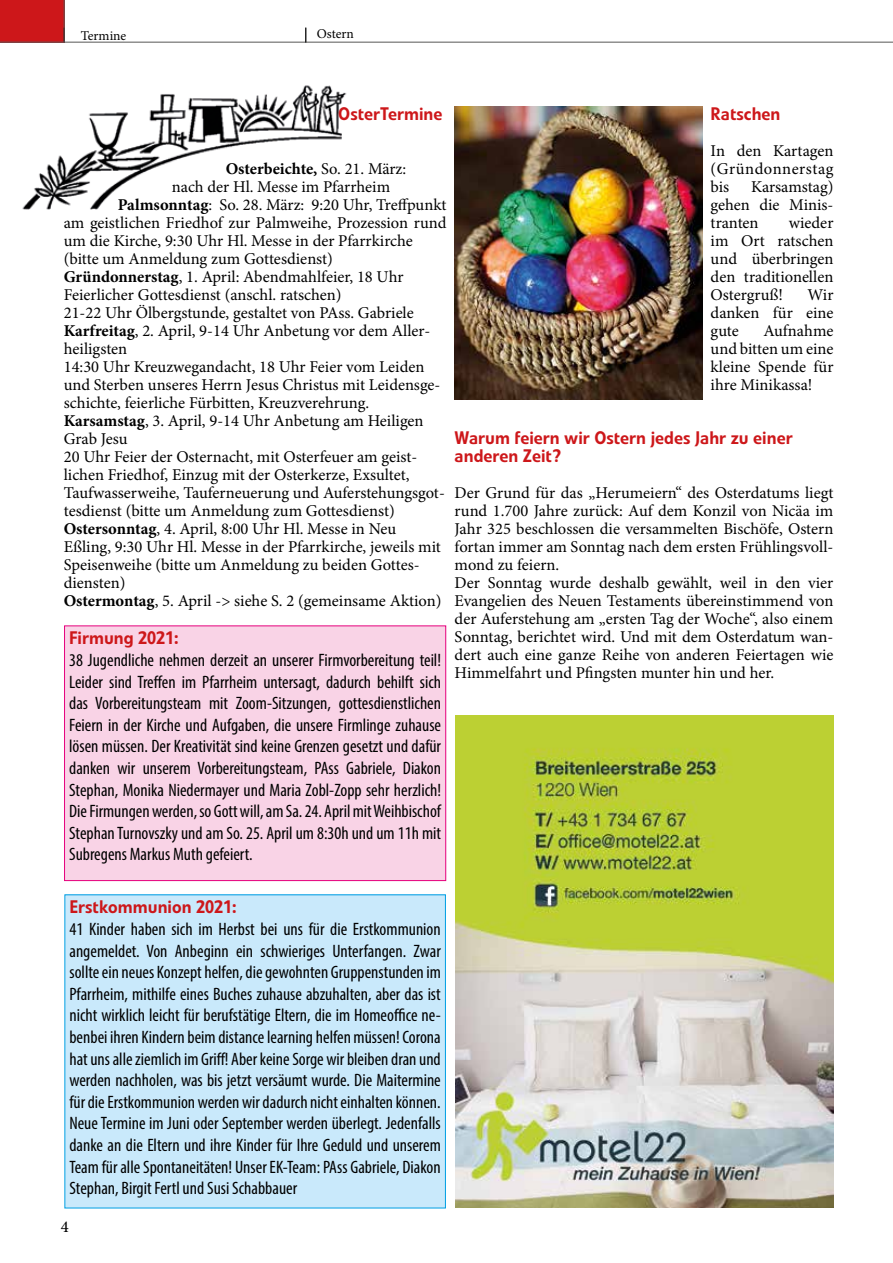
<style>
.page{position:relative;width:893px;height:1263px;background:#fff}
.page>*{position:absolute;margin:0;border:0;box-sizing:border-box;transform-origin:0 0}
.t1{font:condensed 18px/21.6px "Myriad Pro";color:#000;text-align:justify}
.t2{font:500 18px/18px "Linotype Veto";color:#cd171a}
.t3{font:16.5px/18px "Minion Pro";color:#000;text-align:justify}
.t4{font:700 16.5px "Minion Pro";letter-spacing:-.005em;color:#000}
.t5{font:500 16.5px "Minion Pro";color:#000}
.t6{font:13.5px "Minion Pro";color:#000}
.s1{font-weight:400}
.s2{font-weight:700}
</style>
<div class="page">
<div style="left:0;top:0;width:65px;height:43px;background:#cd171a"></div>
<hr style="left:0;top:42px;width:893px;height:1px;background:#575756">
<hr style="left:64px;top:0;width:1px;height:43px;background:#575756">
<img style="left:22px;top:85px;width:325px;height:125px">
<svg style="left:305px;top:28px;width:1px;height:14px"></svg>
<div style="left:65px;top:895px;width:380px;height:313px;background:#c9e9fb"></div>
<img style="left:455px;top:716px;width:378px;height:492px">
<img style="left:455px;top:106px;width:247px;height:293px">
<div style="left:65px;top:626px;width:381px;height:254px;background:#f9d3e6"></div>
<div style="left:64px;top:625px;width:382px;height:256px;border:1px solid #e6007d"></div>
<p class="t6" style="left:81px;top:26px;width:47px">Termine</p>
<p class="t6" style="left:317px;top:25px;width:39px">Ostern</p>
<p class="t2" style="left:338px;top:105px;width:106px">OsterTermine</p>
<p class="t4" style="left:226px;top:157px;width:182px">Osterbeichte, <span class="s1">So. 21. März:</span></p>
<p class="t3" style="left:172px;top:178px;width:220px">nach der Hl. Messe im Pfarrheim</p>
<p class="t3" style="left:118px;top:196px;width:330px"><span class="s2">Palmsonntag</span>: So. 28. März: 9:20 Uhr, Treffpunkt</p>
<p class="t3" style="left:64px;top:214px;width:384px">am geistlichen Friedhof zur Palmweihe, Prozession rund</p>
<p class="t3" style="left:64px;top:232px;width:351px">um die Kirche, 9:30 Uhr Hl. Messe in der Pfarrkirche</p>
<p class="t3" style="left:64px;top:250px;width:271px">(bitte um Anmeldung zum Gottesdienst)</p>
<p class="t3" style="left:64px;top:268px;width:341px"><span class="s2">Gründonnerstag</span>, 1. April: Abendmahlfeier, 18 Uhr</p>
<p class="t3" style="left:64px;top:286px;width:279px">Feierlicher Gottesdienst (anschl. ratschen)</p>
<p class="t3" style="left:64px;top:304px;width:351px">21-22 Uhr Ölbergstunde, gestaltet von PAss. Gabriele</p>
<p class="t3" style="left:64px;top:322px;width:368px"><span class="s2">Karfreitag</span>, 2. April, 9-14 Uhr Anbetung vor dem Aller-</p>
<p class="t3" style="left:64px;top:340px;width:65px">heiligsten</p>
<p class="t3" style="left:64px;top:358px;width:362px">14:30 Uhr Kreuzwegandacht, 18 Uhr Feier vom Leiden</p>
<p class="t3" style="left:64px;top:376px;width:378px">und Sterben unseres Herrn Jesus Christus mit Leidensge-</p>
<p class="t3" style="left:64px;top:394px;width:307px">schichte, feierliche Fürbitten, Kreuzverehrung.</p>
<p class="t3" style="left:64px;top:412px;width:361px"><span class="s2">Karsamstag</span>, 3. April, 9-14 Uhr Anbetung am Heiligen</p>
<p class="t3" style="left:64px;top:430px;width:65px">Grab Jesu</p>
<p class="t3" style="left:64px;top:448px;width:355px">20 Uhr Feier der Osternacht, mit Osterfeuer am geist-</p>
<p class="t3" style="left:64px;top:466px;width:347px">lichen Friedhof, Einzug mit der Osterkerze, Exsultet,</p>
<p class="t3" style="left:64px;top:484px;width:383px">Taufwasserweihe, Tauferneuerung und Auferstehungsgot-</p>
<p class="t3" style="left:64px;top:502px;width:333px">tesdienst (bitte um Anmeldung zum Gottesdienst)</p>
<p class="t3" style="left:64px;top:520px;width:334px"><span class="s2">Ostersonntag</span>, 4. April, 8:00 Uhr Hl. Messe in Neu</p>
<p class="t3" style="left:64px;top:538px;width:379px">Eßling, 9:30 Uhr Hl. Messe in der Pfarrkirche, jeweils mit</p>
<p class="t3" style="left:64px;top:556px;width:357px">Speisenweihe (bitte um Anmeldung zu beiden Gottes-</p>
<p class="t3" style="left:64px;top:574px;width:63px">diensten)</p>
<p class="t3" style="left:64px;top:592px;width:379px"><span class="s2">Ostermontag</span>, 5. April -&gt; siehe S. 2 (gemeinsame Aktion)</p>
<p class="t2" style="left:69px;top:629px;width:111px">Firmung 2021:</p>
<p class="t1" style="left:69px;top:649px;width:373px">38 Jugendliche nehmen derzeit an unserer Firmvorbereitung teil!<br>Leider sind Treffen im Pfarrheim untersagt, dadurch behilft sich das Vorbereitungsteam mit Zoom-Sitzungen, gottesdienstlichen Feiern in der Kirche und Aufgaben, die unsere Firmlinge zuhause lösen müssen. Der Kreativität sind keine Grenzen gesetzt und dafür danken wir unserem Vorbereitungsteam, PAss Gabriele, Diakon Stephan, Monika Niedermayer und Maria Zobl-Zopp sehr herzlich!<br>Die Firmungen werden, so Gott will, am Sa. 24. April mit Weihbischof Stephan Turnovszky und am So. 25. April um 8:30h und um 11h mit Subregens Markus Muth gefeiert.</p>
<p class="t2" style="left:711px;top:105px;width:71px">Ratschen</p>
<p class="t3" style="left:711px;top:142px;width:124px">In den Kartagen (Gründonnerstag bis</p>
<p class="t3" style="left:711px;top:178px;width:124px;text-indent:40px">Karsamstag) gehen die Minis&shy;tranten</p>
<p class="t3" style="left:711px;top:214px;width:124px;text-indent:78px">wieder im Ort ratschen und überbringen den traditionellen Ostergruß!</p>
<p class="t3" style="left:711px;top:286px;width:124px;text-indent:97px">Wir danken für eine gute</p>
<p class="t3" style="left:711px;top:322px;width:124px;text-indent:53px">Aufnahme und bitten um eine kleine Spende für ihre Minikassa!</p>
<p class="t2" style="left:455px;top:429px;width:340px">Warum feiern wir Ostern jedes Jahr zu einer anderen Zeit?</p>
<p class="t3" style="left:455px;top:484px;width:380px;text-align:left">Der Grund für das „Herumeiern“ des Osterdatums liegt rund 1.700 Jahre zurück: Auf dem Konzil von Nicäa im Jahr 325 beschlossen die versammelten Bischöfe, Ostern fortan immer am Sonntag nach dem ersten Frühlingsvoll&shy;mond zu feiern.<br>Der Sonntag wurde deshalb gewählt, weil in den vier Evangelien des Neuen Testaments übereinstimmend von der Auferstehung am „ersten Tag der Woche“, also einem Sonntag, berichtet wird. Und mit dem Osterdatum wan&shy;dert auch eine ganze Reihe von anderen Feiertagen wie Himmelfahrt und Pfingsten munter hin und her.</p>
<p class="t2" style="left:69px;top:898px;width:169px">Erstkommunion 2021:</p>
<p class="t1" style="left:69px;top:918px;width:373px">41 Kinder haben sich im Herbst bei uns für die Erstkommunion angemeldet. Von Anbeginn ein schwieriges Unterfangen. Zwar sollte ein neues Konzept helfen, die gewohnten Gruppenstunden im Pfarrheim, mithilfe eines Buches zuhause abzuhalten, aber das ist nicht wirklich leicht für berufstätige Eltern, die im Homeoffice ne&shy;benbei ihren Kindern beim distance learning helfen müssen! Corona hat uns alle ziemlich im Griff! Aber keine Sorge wir bleiben dran und werden nachholen, was bis jetzt versäumt wurde. Die Maitermine für die Erstkommunion werden wir dadurch nicht einhalten können.<br>Neue Termine im Juni oder September werden überlegt. Jedenfalls danke an die Eltern und ihre Kinder für Ihre Geduld und unserem Team für alle Spontaneitäten! Unser EK-Team: PAss Gabriele, Diakon Stephan, Birgit Fertl und Susi Schabbauer</p>
<p class="t5" style="left:61px;top:1216px;width:9px">4</p>
</div>
